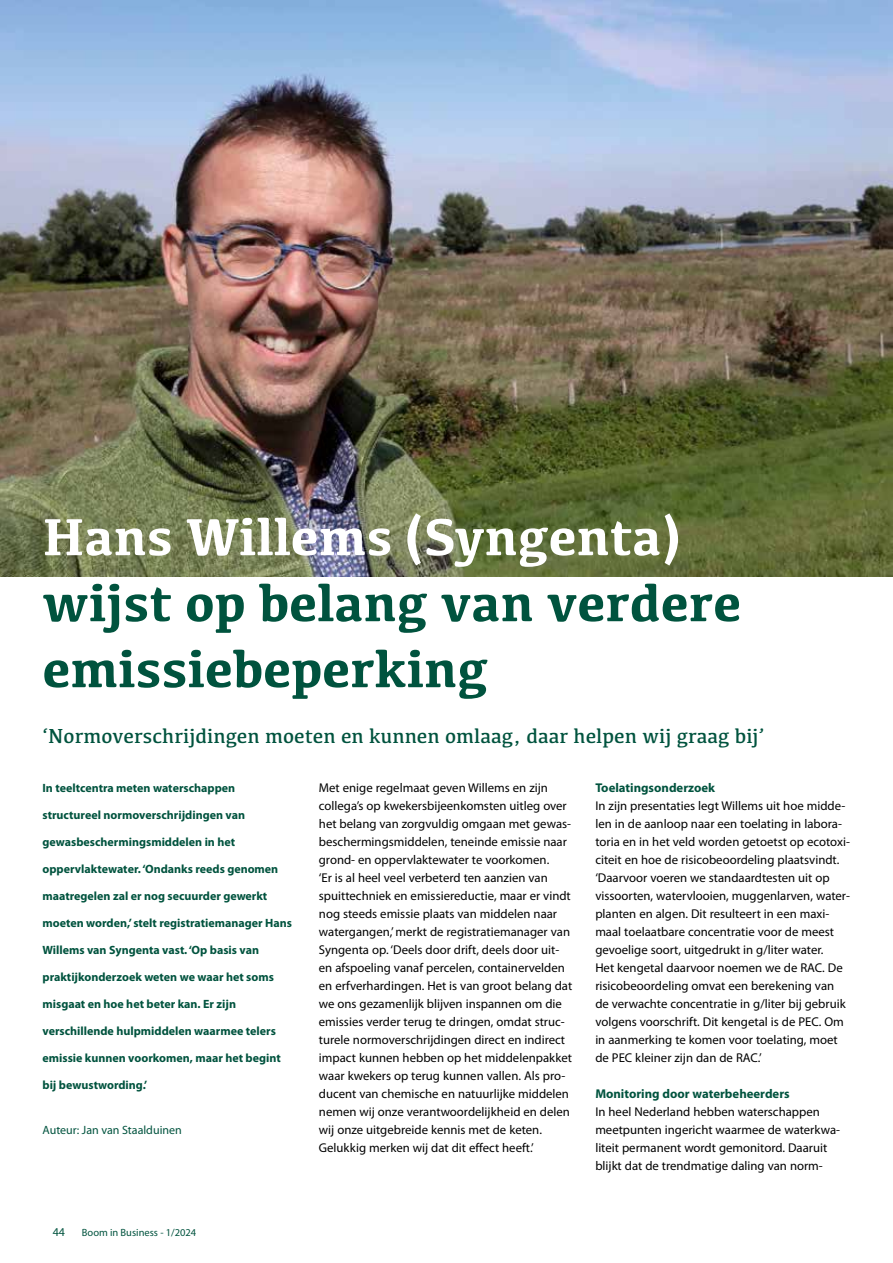
<style>
.page{position:relative;width:893px;height:1263px;background:#fff}
.page>*{position:absolute;margin:0;border:0;box-sizing:border-box;transform-origin:0 0}
.t1{font:700 54px/66px "Kefa";color:#00533e}
.t2{font:700 54px "Kefa";color:#fff}
.t3{font:21px "Kefa";color:#00533e}
.t4{font:12.75px/18px "Myriad Pro";color:#000}
.t5{font:700 12.75px "Myriad Pro";color:#00533e}
.t6{font:700 12px "Myriad Pro";color:#00533e}
.t7{font:12px "Myriad Pro";color:#00533e}
.t8{font:10.5px "Myriad Pro";color:#00533e}
</style>
<div class="page">
<img style="left:0;top:0;width:893px;height:576px">
<h1 class="t2" style="left:43px;top:501px;width:639px">Hans Willems (Syngenta)</h1>
<h1 class="t1" style="left:43px;top:567px;width:700px">wijst op belang van verdere emissiebeperking</h1>
<h2 class="t3" style="left:43px;top:722px;width:723px">‘Normoverschrijdingen moeten en kunnen omlaag, daar helpen wij graag bij’</h2>
<p class="t6" style="left:43px;top:780px;width:194px">In teeltcentra meten waterschappen</p>
<p class="t6" style="left:43px;top:807px;width:204px">structureel normoverschrijdingen van</p>
<p class="t6" style="left:43px;top:834px;width:194px">gewasbeschermingsmiddelen in het</p>
<p class="t6" style="left:43px;top:861px;width:237px">oppervlaktewater. ‘Ondanks reeds genomen</p>
<p class="t6" style="left:43px;top:888px;width:226px">maatregelen zal er nog secuurder gewerkt</p>
<p class="t6" style="left:43px;top:915px;width:251px">moeten worden,’ stelt registratiemanager Hans</p>
<p class="t6" style="left:43px;top:942px;width:218px">Willems van Syngenta vast. ‘Op basis van</p>
<p class="t6" style="left:43px;top:969px;width:233px">praktijkonderzoek weten we waar het soms</p>
<p class="t6" style="left:43px;top:996px;width:195px">misgaat en hoe het beter kan. Er zijn</p>
<p class="t6" style="left:43px;top:1023px;width:235px">verschillende hulpmiddelen waarmee telers</p>
<p class="t6" style="left:43px;top:1050px;width:240px">emissie kunnen voorkomen, maar het begint</p>
<p class="t6" style="left:43px;top:1077px;width:106px">bij bewustwording.’</p>
<p class="t7" style="left:43px;top:1123px;width:141px">Auteur: Jan van Staalduinen</p>
<p class="t4" style="left:319px;top:779px;width:255px">Met enige regelmaat geven Willems en zijn collega’s op kwekersbijeenkomsten uitleg over het belang van zorgvuldig omgaan met gewas&shy;beschermingsmiddelen, teneinde emissie naar grond- en oppervlaktewater te voorkomen.<br>‘Er is al heel veel verbeterd ten aanzien van spuittechniek en emissiereductie, maar er vindt nog steeds emissie plaats van middelen naar watergangen,’ merkt de registratiemanager van Syngenta op. ‘Deels door drift, deels door uit&shy;en afspoeling vanaf percelen, containervelden en erfverhardingen. Het is van groot belang dat we ons gezamenlijk blijven inspannen om die emissies verder terug te dringen, omdat struc&shy;turele normoverschrijdingen direct en indirect impact kunnen hebben op het middelenpakket waar kwekers op terug kunnen vallen. Als pro&shy;ducent van chemische en natuurlijke middelen nemen wij onze verantwoordelijkheid en delen wij onze uitgebreide kennis met de keten.<br>Gelukkig merken wij dat dit effect heeft.’</p>
<p class="t5" style="left:595px;top:779px;width:121px">Toelatingsonderzoek</p>
<p class="t4" style="left:595px;top:797px;width:256px">In zijn presentaties legt Willems uit hoe midde&shy;len in de aanloop naar een toelating in labora&shy;toria en in het veld worden getoetst op ecotoxi&shy;citeit en hoe de risicobeoordeling plaatsvindt. ‘Daarvoor voeren we standaardtesten uit op vissoorten, watervlooien, muggenlarven, water&shy;planten en algen. Dit resulteert in een maxi&shy;maal toelaatbare concentratie voor de meest gevoelige soort, uitgedrukt in g/liter water.<br>Het kengetal daarvoor noemen we de RAC. De risicobeoordeling omvat een berekening van de verwachte concentratie in g/liter bij gebruik volgens voorschrift. Dit kengetal is de PEC. Om in aanmerking te komen voor toelating, moet de PEC kleiner zijn dan de RAC.’</p>
<p class="t5" style="left:595px;top:1086px;width:196px">Monitoring door waterbeheerders</p>
<p class="t4" style="left:595px;top:1103px;width:246px">In heel Nederland hebben waterschappen meetpunten ingericht waarmee de waterkwa&shy;liteit permanent wordt gemonitord. Daaruit blijkt dat de trendmatige daling van norm-</p>
<p class="t7" style="left:53px;top:1224px;width:14px">44</p>
<p class="t8" style="left:82px;top:1226px;width:116px">Boom in Business - 1/2024</p>
</div>
